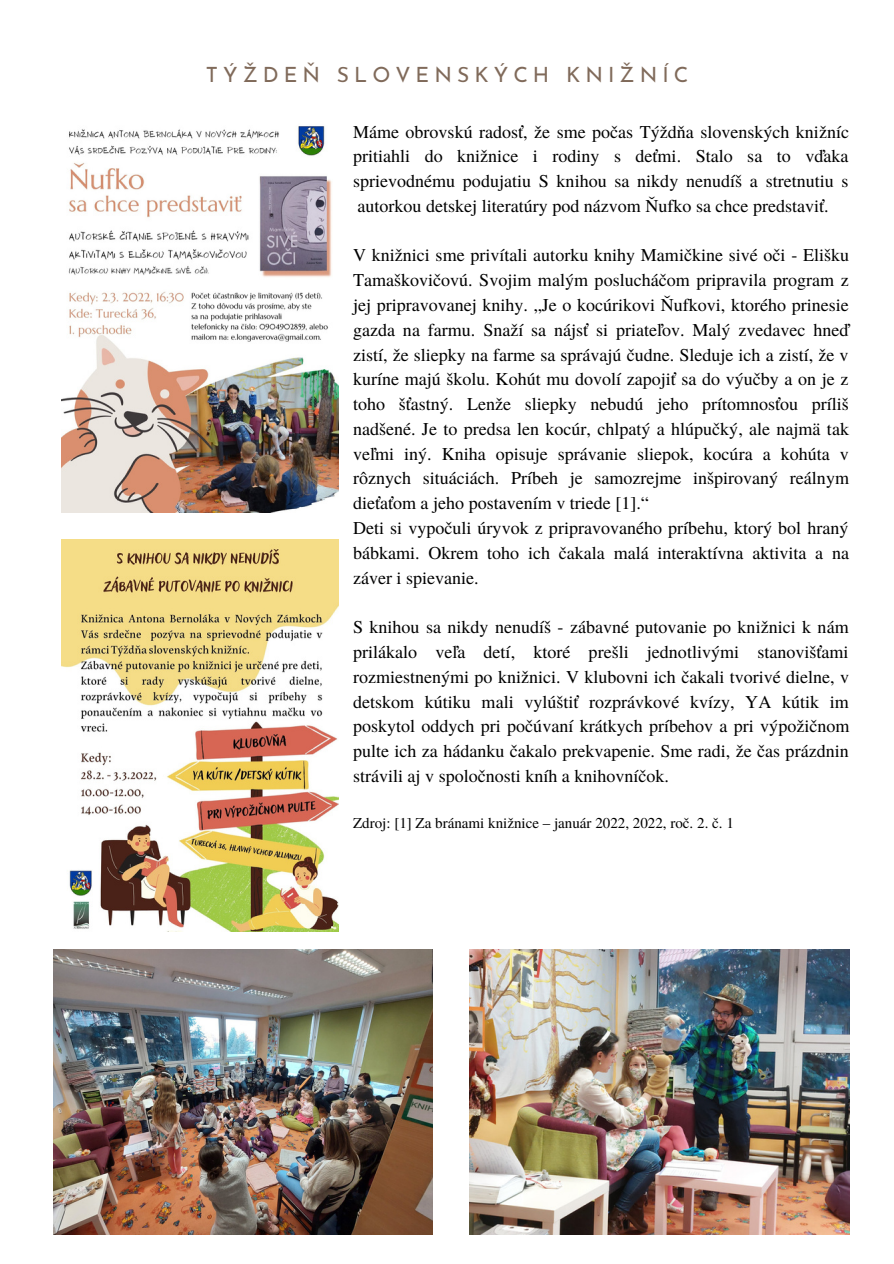
<style>
.page{position:relative;width:894px;height:1264px;background:#fff}
.page>*{position:absolute;margin:0;border:0;box-sizing:border-box;transform-origin:0 0}
.t1{font:21px "Josefin Sans";letter-spacing:.24em;color:#806a5a}
.t2{font:18px/24.8px "Te X Gyre Termes";color:#000;text-align:justify}
.t3{font:15px "Te X Gyre Termes";color:#000}
</style>
<div class="page">
<img style="left:61px;top:126px;width:277px;height:386px">
<img style="left:470px;top:949px;width:379px;height:285px">
<img style="left:53px;top:949px;width:380px;height:285px">
<img style="left:61px;top:539px;width:277px;height:392px">
<p class="t1" style="left:206px;top:66px;width:484px">TÝŽDEŇ SLOVENSKÝCH KNIŽNÍC</p>
<p class="t2" style="left:353px;top:118px;width:497px">Máme obrovskú radosť, že sme počas Týždňa slovenských knižníc pritiahli do knižnice i rodiny s deťmi. Stalo sa to vďaka sprievodnému podujatiu S knihou sa nikdy nenudíš a stretnutiu s autorkou detskej literatúry pod názvom Ňufko sa chce predstaviť.</p>
<p class="t2" style="left:353px;top:242px;width:497px;text-align:left">V knižnici sme privítali autorku knihy Mamičkine sivé oči - Elišku Tamaškovičovú. Svojim malým poslucháčom pripravila program z jej pripravovanej knihy. „Je o kocúrikovi Ňufkovi, ktorého prinesie gazda na farmu. Snaží sa nájsť si priateľov. Malý zvedavec hneď zistí, že sliepky na farme sa správajú čudne. Sleduje ich a zistí, že v kuríne majú školu. Kohút mu dovolí zapojiť sa do výučby a on je z toho šťastný. Lenže sliepky nebudú jeho prítomnosťou príliš nadšené. Je to predsa len kocúr, chlpatý a hlúpučký, ale najmä tak veľmi iný. Kniha opisuje správanie sliepok, kocúra a kohúta v rôznych situáciách. Príbeh je samozrejme inšpirovaný reálnym dieťaťom a jeho postavením v triede [1].“<br>Deti si vypočuli úryvok z pripravovaného príbehu, ktorý bol hraný bábkami. Okrem toho ich čakala malá interaktívna aktivita a na záver i spievanie.</p>
<p class="t2" style="left:353px;top:614px;width:497px">S knihou sa nikdy nenudíš - zábavné putovanie po knižnici k nám prilákalo veľa detí, ktoré prešli jednotlivými stanovišťami rozmiestnenými po knižnici. V klubovni ich čakali tvorivé dielne, v detskom kútiku mali vylúštiť rozprávkové kvízy, YA kútik im poskytol oddych pri počúvaní krátkych príbehov a pri výpožičnom pulte ich za hádanku čakalo prekvapenie. Sme radi, že čas prázdnin strávili aj v spoločnosti kníh a knihovníčok.</p>
<p class="t3" style="left:353px;top:812px;width:382px">Zdroj: [1] Za bránami knižnice – január 2022, 2022, roč. 2. č. 1</p>
</div>
